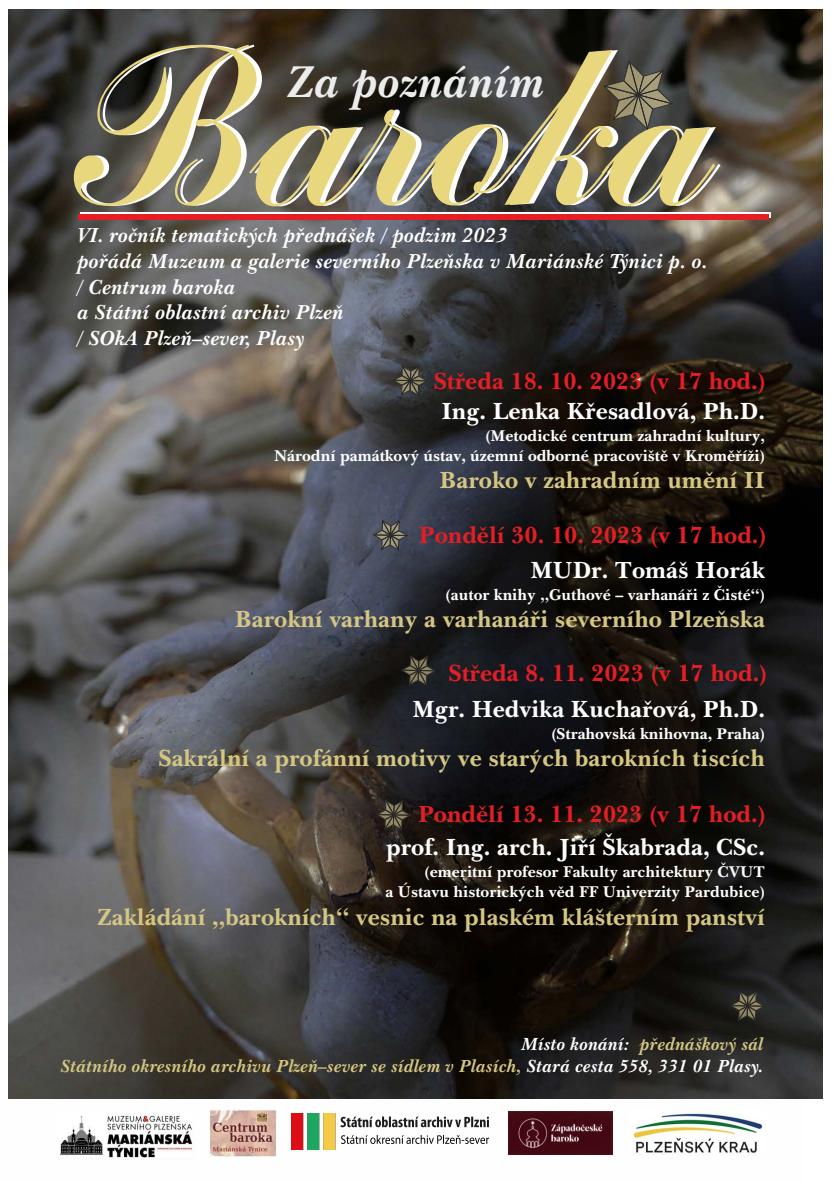
<style>
.page{position:relative;width:833px;height:1182px;background:#fff}
.page>*{position:absolute;margin:0;border:0;box-sizing:border-box;transform-origin:0 0}
.t1{font:227px "Commercial Scr DEE";color:#fefefe}
.t2{font:italic 700 45.9px "Baskerville AT";color:#ebecec}
.t3{font:700 24px "Baskerville AT";color:#d4c682}
.t4{font:700 24px "Baskerville AT";color:#e31e24}
.t5{font:700 24px "Baskerville AT";color:#fefefe}
.t6{font:italic 700 20.8px/25.9px "Baskerville AT";color:#fefefe}
.t7{font:italic 700 18px/22.4px "Baskerville AT";color:#d4c682;text-align:right}
.t8{font:700 16px/19.8px "Baskerville AT";color:#fefefe;text-align:right}
.s1{color:#fefefe}
</style>
<div class="page">
<img style="left:8px;top:10px;width:814px;height:1088px">
<div style="left:80px;top:212px;width:691px;height:6px;background:#fefefe"></div>
<div style="left:78px;top:214px;width:691px;height:5px;background:#e31e24"></div>
<svg style="left:604px;top:61px;width:69px;height:68px;background:#605b4c"></svg>
<svg style="left:730px;top:991px;width:34px;height:30px"></svg>
<svg style="left:393px;top:366px;width:34px;height:30px"></svg>
<svg style="left:374px;top:520px;width:34px;height:30px"></svg>
<svg style="left:401px;top:655px;width:34px;height:30px"></svg>
<svg style="left:377px;top:800px;width:34px;height:30px"></svg>
<img style="left:60px;top:1113px;width:133px;height:45px">
<img style="left:508px;top:1111px;width:105px;height:43px">
<img style="left:292px;top:1113px;width:196px;height:36px">
<img style="left:341px;top:1135px;width:148px;height:8px">
<img style="left:633px;top:1113px;width:130px;height:40px">
<img style="left:209px;top:1109px;width:67px;height:47px">
<h1 class="t1" style="left:68px;top:22px;width:648px">Baroka</h1>
<h2 class="t2" style="left:287px;top:64px;width:259px">Za poznáním</h2>
<h3 class="t6" style="left:77px;top:224px;width:632px">VI. roèník tematických pøednášek / podzim 2023<br>poøádá Muzeum a galerie severního Plzeòska v Mariánské Týnici p. o. / Centrum baroka<br>a Státní oblastní archiv Plzeò<br>/ SOkA Plzeò–sever, Plasy</h3>
<h3 class="t4" style="left:434px;top:370px;width:333px">Středa 18. 10. 2023 (v 17 hod.)</h3>
<h3 class="t5" style="left:441px;top:400px;width:325px">Ing. Lenka Křesadlová, Ph.D.</h3>
<p class="t8" style="left:274px;top:426px;width:492px">(Metodické centrum zahradní kultury,<br>Národní památkový ústav, územní odborné pracoviště v Kroměříži)</p>
<h3 class="t3" style="left:439px;top:469px;width:327px">Baroko v zahradním umění II</h3>
<h3 class="t4" style="left:419px;top:524px;width:349px">Pondělí 30. 10. 2023 (v 17 hod.)</h3>
<h3 class="t5" style="left:530px;top:558px;width:236px">MUDr. Tomáš Horák</h3>
<p class="t8" style="left:446px;top:585px;width:321px">(autor knihy „Guthové – varhanáři z Čisté“)</p>
<h3 class="t3" style="left:235px;top:608px;width:532px">Barokní varhany a varhanáři severního Plzeňska</h3>
<h3 class="t4" style="left:448px;top:662px;width:320px">Středa 8. 11. 2023 (v 17 hod.)</h3>
<h3 class="t5" style="left:412px;top:697px;width:354px">Mgr. Hedvika Kuchařová, Ph.D.</h3>
<p class="t8" style="left:551px;top:724px;width:215px">(Strahovská knihovna, Praha)</p>
<h3 class="t3" style="left:158px;top:747px;width:608px">Sakrální a profánní motivy ve starých barokních tiscích</h3>
<h3 class="t4" style="left:418px;top:803px;width:349px">Pondělí 13. 11. 2023 (v 17 hod.)</h3>
<h3 class="t5" style="left:386px;top:836px;width:380px">prof. Ing. arch. Jiří Škabrada, CSc.</h3>
<p class="t8" style="left:386px;top:862px;width:381px">(emeritní profesor Fakulty architektury ČVUT<br>a Ústavu historických věd FF Univerzity Pardubice)</p>
<h3 class="t3" style="left:97px;top:905px;width:669px">Zakládání „barokních“ vesnic na plaském klášterním panství</h3>
<p class="t7" style="left:61px;top:1035px;width:704px"><span class="s1">Místo konání:</span> pøednáškový sál<br>Státního okresního archivu Plzeò–sever se sídlem v Plasích, <span class="s1">Stará cesta 558, 331 01 Plasy.</span></p>
</div>
